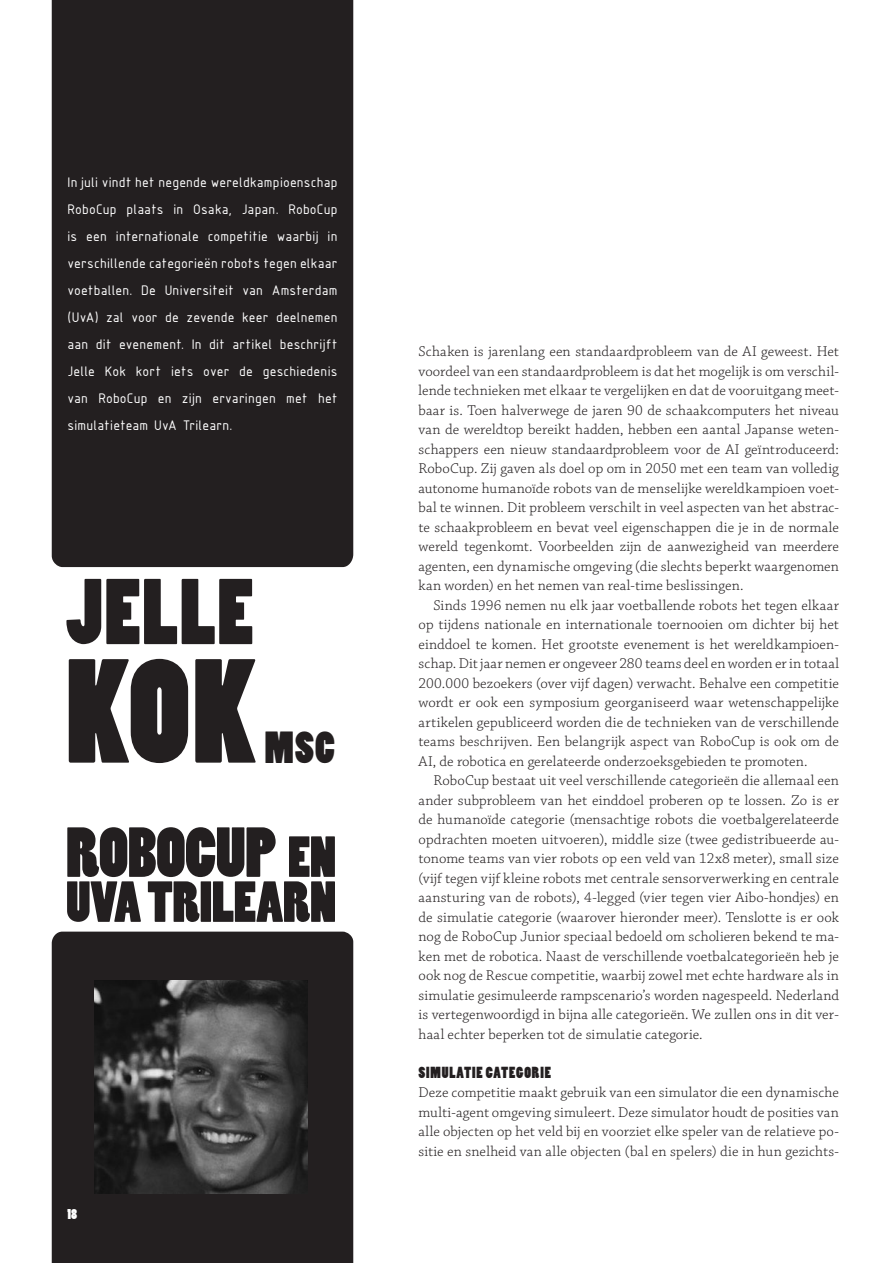
<style>
.page{position:relative;width:893px;height:1263px;background:#fff}
.page>*{position:absolute;margin:0;border:0;box-sizing:border-box;transform-origin:0 0}
.t1{font:138px "Poplar Std";color:#231f20}
.t2{font:87px "Poplar Std";letter-spacing:.015em;color:#231f20}
.t3{font:66px "Poplar Std";letter-spacing:-.005em;color:#231f20}
.t4{font:54px "Poplar Std";letter-spacing:-.005em;color:#231f20}
.t5{font:42px "Poplar Std";color:#231f20}
.t6{font:300 15px/19.5px "Chaparral Pro";letter-spacing:.005em;color:#231f20;text-align:justify}
.t7{font:15px/27px "ISOCPEUR";letter-spacing:.01em;color:#fff;text-align:justify}
.t8{font:15px "Poplar Std";letter-spacing:.055em;color:#231f20}
.t9{font:13.5px "Poplar Std";color:#fff}
.s1{font-size:54px}
</style>
<div class="page">
<div style="left:52px;top:0;width:301px;height:567px;background:#231f20"></div>
<div style="left:52px;top:932px;width:301px;height:331px;background:#231f20"></div>
<img style="left:94px;top:980px;width:213px;height:213px">
<p class="t7" style="left:68px;top:168px;width:272px">In juli vindt het negende wereldkampioenschap RoboCup plaats in Osaka, Japan. RoboCup is een internationale competitie waarbij in verschillende categorieën robots tegen elkaar voetballen. De Universiteit van Amsterdam (UvA) zal voor de zevende keer deelnemen aan dit evenement. In dit artikel beschrijft Jelle Kok kort iets over de geschiedenis van RoboCup en zijn ervaringen met het simulatieteam UvA Trilearn.</p>
<h2 class="t2" style="left:66px;top:564px;width:190px">JELLE</h2>
<h1 class="t1" style="left:66px;top:636px;width:192px">KOK</h1>
<h3 class="t5" style="left:265px;top:724px;width:72px">MSC</h3>
<h3 class="t3" style="left:66px;top:816px;width:271px">ROBOCUP <span class="s1">EN</span></h3>
<h3 class="t4" style="left:66px;top:872px;width:272px">UVA TRILEARN</h3>
<p class="t9" style="left:68px;top:1207px;width:11px">18</p>
<p class="t6" style="left:418px;top:342px;width:422px">Schaken is jarenlang een standaardprobleem van de AI geweest. Het voordeel van een standaardprobleem is dat het mogelijk is om verschil&shy;lende technieken met elkaar te vergelijken en dat de vooruitgang meet&shy;baar is. Toen halverwege de jaren 90 de schaakcomputers het niveau van de wereldtop bereikt hadden, hebben een aantal Japanse weten&shy;schappers een nieuw standaardprobleem voor de AI geïntroduceerd:<br>RoboCup. Zij gaven als doel op om in 2050 met een team van volledig autonome humanoïde robots van de menselijke wereldkampioen voet&shy;bal te winnen. Dit probleem verschilt in veel aspecten van het abstrac&shy;te schaakprobleem en bevat veel eigenschappen die je in de normale wereld tegenkomt. Voorbeelden zijn de aanwezigheid van meerdere agenten, een dynamische omgeving (die slechts beperkt waargenomen kan worden) en het nemen van real-time beslissingen.</p>
<p class="t6" style="left:418px;top:596px;width:422px;text-indent:15px">Sinds 1996 nemen nu elk jaar voetballende robots het tegen elkaar op tijdens nationale en internationale toernooien om dichter bij het einddoel te komen. Het grootste evenement is het wereldkampioen&shy;schap. Dit jaar nemen er ongeveer 280 teams deel en worden er in totaal 200.000 bezoekers (over vijf dagen) verwacht. Behalve een competitie wordt er ook een symposium georganiseerd waar wetenschappelijke artikelen gepubliceerd worden die de technieken van de verschillende teams beschrijven. Een belangrijk aspect van RoboCup is ook om de AI, de robotica en gerelateerde onderzoeksgebieden te promoten.</p>
<p class="t6" style="left:418px;top:771px;width:422px;text-indent:15px">RoboCup bestaat uit veel verschillende categorieën die allemaal een ander subprobleem van het einddoel proberen op te lossen. Zo is er de humanoïde categorie (mensachtige robots die voetbalgerelateerde opdrachten moeten uitvoeren), middle size (twee gedistribueerde au&shy;tonome teams van vier robots op een veld van 12x8 meter), small size (vijf tegen vijf kleine robots met centrale sensorverwerking en centrale aansturing van de robots), 4-legged (vier tegen vier Aibo-hondjes) en de simulatie categorie (waarover hieronder meer). Tenslotte is er ook nog de RoboCup Junior speciaal bedoeld om scholieren bekend te ma&shy;ken met de robotica. Naast de verschillende voetbalcategorieën heb je ook nog de Rescue competitie, waarbij zowel met echte hardware als in simulatie gesimuleerde rampscenario’s worden nagespeeld. Nederland is vertegenwoordigd in bijna alle categorieën. We zullen ons in dit ver&shy;haal echter beperken tot de simulatie categorie.</p>
<p class="t8" style="left:418px;top:1064px;width:134px">SIMULATIE CATEGORIE</p>
<p class="t6" style="left:418px;top:1083px;width:422px">Deze competitie maakt gebruik van een simulator die een dynamische multi-agent omgeving simuleert. Deze simulator houdt de posities van alle objecten op het veld bij en voorziet elke speler van de relatieve po&shy;sitie en snelheid van alle objecten (bal en spelers) die in hun gezichts-</p>
</div>
